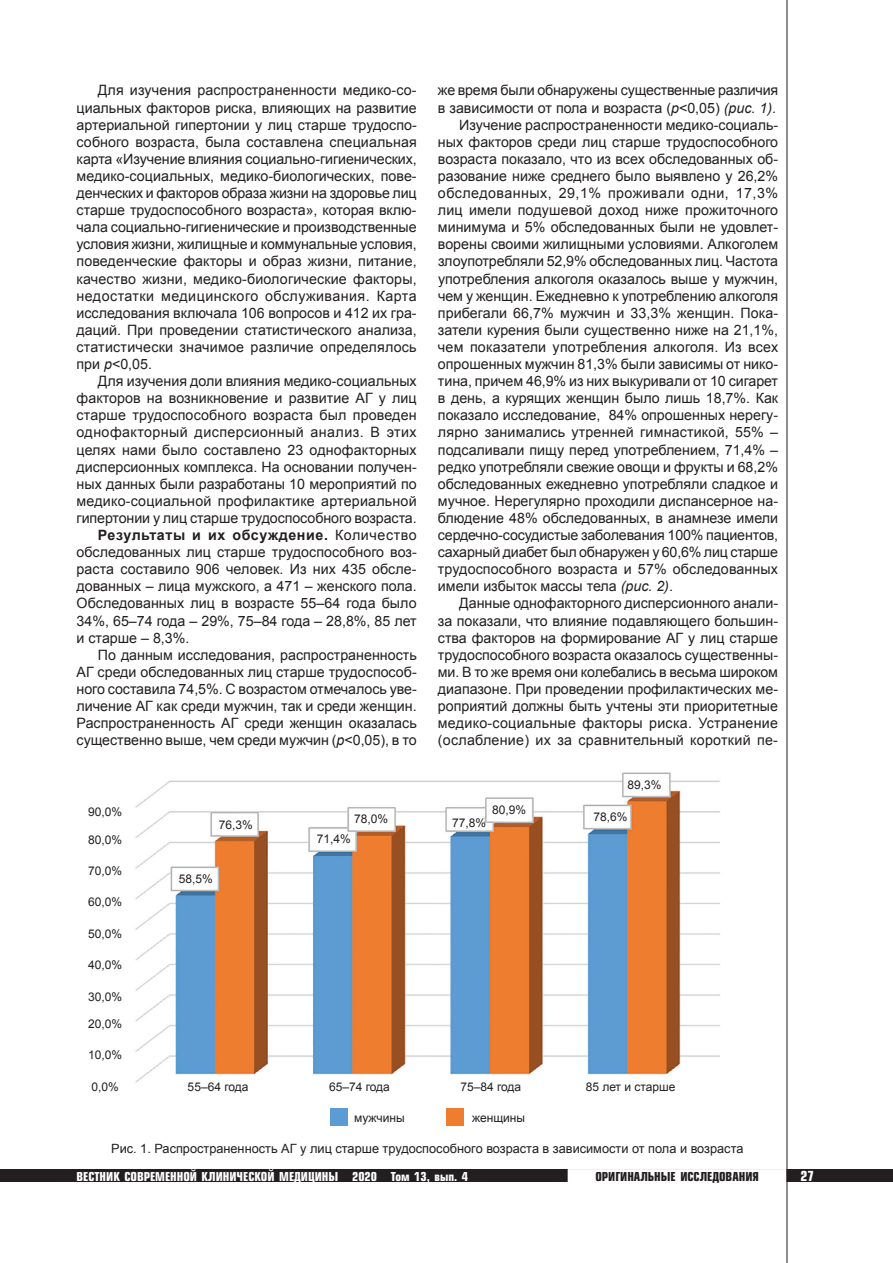
<style>
.page{position:relative;width:893px;height:1263px;background:#fff}
.page>*{position:absolute;margin:0;border:0;box-sizing:border-box;transform-origin:0 0}
.t1{font:14.25px/17.1px "Arial";color:#231f20;text-align:justify}
.t2{font:14.25px "Arial";letter-spacing:.02em;color:#231f20}
.t3{font:14.25px "Arial";letter-spacing:.03em;color:#231f20}
.t4{font:14.25px "Arial";letter-spacing:.035em;color:#231f20}
.t5{font:700 14.25px "Arial";letter-spacing:.04em;color:#231f20}
.t6{font:700 13.5px "Europe Cond";color:#fff}
.t7{font:12.75px "Arial";color:#231f20}
.t8{font:12px "Arial";color:#231f20}
.t9{font:700 12px "Europe Cond";color:#fff}
.t10{font:700 12px "Europe Cond";color:#231f20}
.s1{font-style:italic}
.s2{font-weight:400}
</style>
<div class="page">
<div style="left:0;top:1169px;width:893px;height:13px;background:#231f20"></div>
<div style="left:568px;top:1169px;width:218px;height:13px;background:#fff;border:2px solid #fff"></div>
<hr style="left:787px;top:0;width:1px;height:1263px;background:#231f20">
<img style="left:135px;top:772px;width:585px;height:338px">
<div style="left:330px;top:1108px;width:17px;height:17px;background:#5c9bd3"></div>
<div style="left:446px;top:1108px;width:17px;height:17px;background:#ee7d30"></div>
<p class="t1" style="left:77px;top:82px;width:342px;text-indent:21px">Для изучения распространенности медико-со&shy;циальных факторов риска, влияющих на развитие артериальной гипертонии у лиц старше трудоспо&shy;собного возраста, была составлена специальная карта «Изучение влияния социально-гигиенических, медико-социальных, медико-биологических, пове&shy;денческих и факторов образа жизни на здоровье лиц старше трудоспособного возраста», которая вклю&shy;чала социально-гигиенические и производственные условия жизни, жилищные и коммунальные условия, поведенческие факторы и образ жизни, питание, качество жизни, медико-биологические факторы, недостатки медицинского обслуживания. Карта исследования включала 106 вопросов и 412 их гра&shy;даций. При проведении статистического анализа, статистически значимое различие определялось при <span class="s1">p</span>&lt;0,05.</p>
<p class="t1" style="left:98px;top:373px;width:320px">Для изучения доли влияния медико-социальных</p>
<p class="t1" style="left:77px;top:390px;width:342px">факторов на возникновение и развитие АГ у лиц</p>
<p class="t1" style="left:77px;top:407px;width:342px">старше трудоспособного возраста был проведен</p>
<p class="t3" style="left:77px;top:423px;width:342px">однофакторный дисперсионный анализ. В этих</p>
<p class="t1" style="left:77px;top:441px;width:342px">целях нами было составлено 23 однофакторных</p>
<p class="t1" style="left:77px;top:458px;width:342px">дисперсионных комплекса. На основании получен-</p>
<p class="t1" style="left:77px;top:475px;width:342px">ных данных были разработаны 10 мероприятий по</p>
<p class="t1" style="left:77px;top:492px;width:342px">медико-социальной профилактике артериальной</p>
<p class="t1" style="left:77px;top:510px;width:342px">гипертонии у лиц старше трудоспособного возраста.</p>
<p class="t5" style="left:98px;top:526px;width:320px">Результаты и их обсуждение. <span class="s2">Количество</span></p>
<p class="t1" style="left:77px;top:544px;width:342px">обследованных лиц старше трудоспособного воз-</p>
<p class="t1" style="left:77px;top:561px;width:342px">раста составило 906 человек. Из них 435 обсле-</p>
<p class="t1" style="left:77px;top:578px;width:342px">дованных – лица мужского, а 471 – женского пола.</p>
<p class="t1" style="left:77px;top:595px;width:342px">Обследованных лиц в возрасте 55–64 года было</p>
<p class="t1" style="left:77px;top:612px;width:342px">34%, 65–74 года – 29%, 75–84 года – 28,8%, 85 лет</p>
<p class="t1" style="left:77px;top:629px;width:114px">и старше – 8,3%.</p>
<p class="t1" style="left:98px;top:646px;width:320px">По данным исследования, распространенность</p>
<p class="t1" style="left:77px;top:663px;width:342px">АГ среди обследованных лиц старше трудоспособ-</p>
<p class="t1" style="left:77px;top:681px;width:342px">ного составила 74,5%. С возрастом отмечалось уве-</p>
<p class="t1" style="left:77px;top:698px;width:342px">личение АГ как среди мужчин, так и среди женщин.</p>
<p class="t1" style="left:77px;top:715px;width:342px">Распространенность АГ среди женщин оказалась</p>
<p class="t1" style="left:77px;top:732px;width:342px">существенно выше, чем среди мужчин (<span class="s1">р</span>&lt;0,05), в то</p>
<p class="t1" style="left:438px;top:82px;width:342px">же время были обнаружены существенные различия</p>
<p class="t1" style="left:438px;top:99px;width:340px">в зависимости от пола и возраста (<span class="s1">р</span>&lt;0,05) <span class="s1">(рис. 1)</span>.</p>
<p class="t1" style="left:459px;top:116px;width:320px">Изучение распространенности медико-социаль-</p>
<p class="t1" style="left:438px;top:133px;width:342px">ных факторов среди лиц старше трудоспособного</p>
<p class="t1" style="left:438px;top:150px;width:342px">возраста показало, что из всех обследованных об-</p>
<p class="t1" style="left:438px;top:168px;width:342px">разование ниже среднего было выявлено у 26,2%</p>
<p class="t4" style="left:438px;top:184px;width:342px">обследованных, 29,1% проживали одни, 17,3%</p>
<p class="t1" style="left:438px;top:202px;width:342px">лиц имели подушевой доход ниже прожиточного</p>
<p class="t1" style="left:438px;top:219px;width:342px">минимума и 5% обследованных были не удовлет-</p>
<p class="t1" style="left:438px;top:236px;width:342px">ворены своими жилищными условиями. Алкоголем</p>
<p class="t1" style="left:438px;top:253px;width:342px">злоупотребляли 52,9% обследованных лиц. Частота</p>
<p class="t1" style="left:438px;top:270px;width:342px">употребления алкоголя оказалось выше у мужчин,</p>
<p class="t1" style="left:438px;top:287px;width:342px">чем у женщин. Ежедневно к употреблению алкоголя</p>
<p class="t1" style="left:438px;top:304px;width:342px">прибегали 66,7% мужчин и 33,3% женщин. Пока-</p>
<p class="t1" style="left:438px;top:321px;width:342px">затели курения были существенно ниже на 21,1%,</p>
<p class="t1" style="left:438px;top:339px;width:342px">чем показатели употребления алкоголя. Из всех</p>
<p class="t1" style="left:438px;top:356px;width:342px">опрошенных мужчин 81,3% были зависимы от нико-</p>
<p class="t1" style="left:438px;top:373px;width:342px">тина, причем 46,9% из них выкуривали от 10 сигарет</p>
<p class="t1" style="left:438px;top:390px;width:342px">в день, а курящих женщин было лишь 18,7%. Как</p>
<p class="t1" style="left:438px;top:407px;width:341px">показало исследование, 84% опрошенных нерегу-</p>
<p class="t1" style="left:438px;top:424px;width:342px">лярно занимались утренней гимнастикой, 55% –</p>
<p class="t1" style="left:438px;top:441px;width:342px">подсаливали пищу перед употреблением, 71,4% –</p>
<p class="t1" style="left:438px;top:458px;width:342px">редко употребляли свежие овощи и фрукты и 68,2%</p>
<p class="t1" style="left:438px;top:475px;width:342px">обследованных ежедневно употребляли сладкое и</p>
<p class="t1" style="left:438px;top:492px;width:342px">мучное. Нерегулярно проходили диспансерное на-</p>
<p class="t1" style="left:438px;top:510px;width:342px">блюдение 48% обследованных, в анамнезе имели</p>
<p class="t1" style="left:438px;top:527px;width:342px">сердечно-сосудистые заболевания 100% пациентов,</p>
<p class="t1" style="left:438px;top:544px;width:342px">сахарный диабет был обнаружен у 60,6% лиц старше</p>
<p class="t1" style="left:438px;top:561px;width:342px">трудоспособного возраста и 57% обследованных</p>
<p class="t1" style="left:438px;top:578px;width:237px">имели избыток массы тела <span class="s1">(рис. 2)</span>.</p>
<p class="t1" style="left:459px;top:595px;width:320px">Данные однофакторного дисперсионного анали-</p>
<p class="t1" style="left:438px;top:612px;width:342px">за показали, что влияние подавляющего большин-</p>
<p class="t1" style="left:438px;top:629px;width:342px">ства факторов на формирование АГ у лиц старше</p>
<p class="t1" style="left:438px;top:646px;width:342px">трудоспособного возраста оказалось существенны-</p>
<p class="t1" style="left:438px;top:663px;width:342px">ми. В то же время они колебались в весьма широком</p>
<p class="t1" style="left:438px;top:681px;width:342px">диапазоне. При проведении профилактических ме-</p>
<p class="t1" style="left:438px;top:698px;width:342px">роприятий должны быть учтены эти приоритетные</p>
<p class="t2" style="left:438px;top:714px;width:342px">медико-социальные факторы риска. Устранение</p>
<p class="t2" style="left:438px;top:731px;width:342px">(ослабление) их за сравнительный короткий пе-</p>
<p class="t8" style="left:627px;top:777px;width:36px">89,3%</p>
<p class="t8" style="left:88px;top:804px;width:36px">90,0%</p>
<p class="t8" style="left:88px;top:831px;width:36px">80,0%</p>
<p class="t8" style="left:88px;top:863px;width:36px">70,0%</p>
<p class="t8" style="left:88px;top:894px;width:36px">60,0%</p>
<p class="t8" style="left:88px;top:926px;width:36px">50,0%</p>
<p class="t8" style="left:88px;top:957px;width:36px">40,0%</p>
<p class="t8" style="left:88px;top:988px;width:36px">30,0%</p>
<p class="t8" style="left:88px;top:1016px;width:36px">20,0%</p>
<p class="t8" style="left:88px;top:1047px;width:36px">10,0%</p>
<p class="t8" style="left:92px;top:1078px;width:29px">0,0%</p>
<p class="t8" style="left:219px;top:816px;width:36px">76,3%</p>
<p class="t8" style="left:179px;top:871px;width:36px">58,5%</p>
<p class="t8" style="left:354px;top:810px;width:36px">78,0%</p>
<p class="t8" style="left:317px;top:831px;width:36px">71,4%</p>
<p class="t8" style="left:492px;top:801px;width:36px">80,9%</p>
<p class="t8" style="left:452px;top:814px;width:36px">77,8%</p>
<p class="t8" style="left:593px;top:809px;width:36px">78,6%</p>
<p class="t8" style="left:188px;top:1079px;width:62px">55–64 года</p>
<p class="t8" style="left:329px;top:1079px;width:62px">65–74 года</p>
<p class="t8" style="left:460px;top:1079px;width:62px">75–84 года</p>
<p class="t8" style="left:586px;top:1079px;width:91px">85 лет и старше</p>
<p class="t8" style="left:354px;top:1109px;width:52px">мужчины</p>
<p class="t8" style="left:472px;top:1109px;width:55px">женщины</p>
<p class="t7" style="left:111px;top:1140px;width:634px">Рис. 1. Распространенность АГ у лиц старше трудоспособного возраста в зависимости от пола и возраста</p>
<p class="t9" style="left:77px;top:1168px;width:393px">ВЕСТНИК СОВРЕМЕННОЙ КЛИНИЧЕСКОЙ МЕДИЦИНЫ 2020 Том 13, вып. 4</p>
<p class="t10" style="left:595px;top:1168px;width:165px">ОРИГИНАЛЬНЫЕ ИССЛЕДОВАНИЯ</p>
<p class="t6" style="left:801px;top:1167px;width:15px">27</p>
</div>
